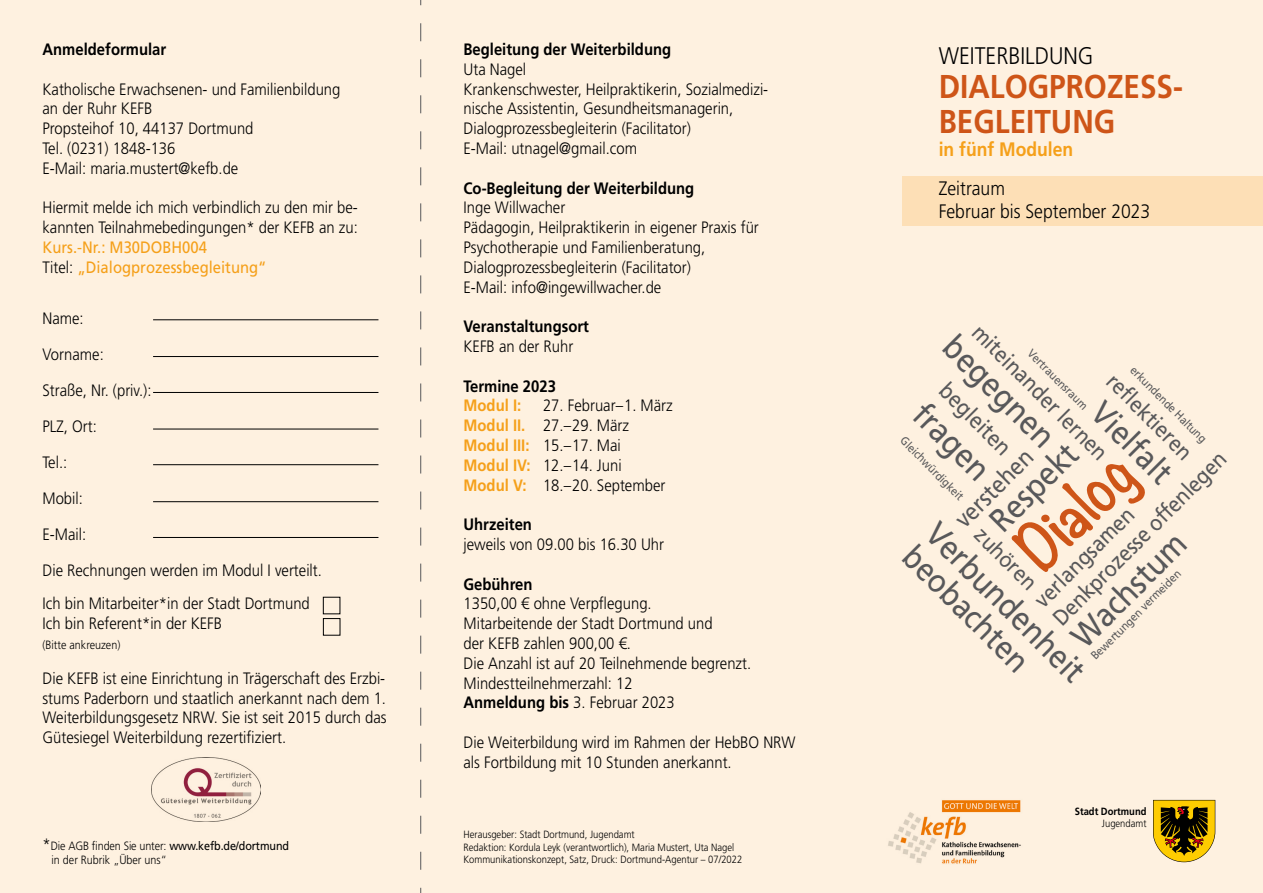
<style>
.page{position:relative;width:1263px;height:893px;background:#fef1e0}
.page>*{position:absolute;margin:0;border:0;box-sizing:border-box;transform-origin:0 0}
.t1{font:700 56.85px "Noteworthy";color:#ce5518;scale:.9 1}
.t2{font:33.6px "Frutiger LT";color:#58585a;scale:.9 1}
.t3{font:33.15px "Frutiger LT";color:#58585a;scale:.9 1}
.t4{font:700 33px/34.5px "Frutiger LT";color:#ce5518;scale:.9 1}
.t5{font:32.7px "Frutiger LT";color:#58585a;scale:.9 1}
.t6{font:24.3px "Frutiger LT";color:#58585a;scale:.9 1}
.t7{font:300 24px "Frutiger LT";color:#000;scale:.9 1}
.t8{font:22.95px "Frutiger LT";color:#58585a;scale:.9 1}
.t9{font:22.35px "Frutiger LT";color:#58585a;scale:.9 1}
.t10{font:22.2px "Frutiger LT";color:#58585a;scale:.9 1}
.t11{font:300 19.5px/23.4px "Frutiger LT";color:#000;scale:.9 1}
.t12{font:700 19.5px "Frutiger LT";color:#f5a01a;scale:.9 1}
.t13{font:300 16.5px/19.8px "Frutiger LT";color:#000;scale:.9 1}
.t14{font:700 16.5px "Frutiger LT";color:#000;scale:.9 1}
.t15{font:16.5px/19.8px "Frutiger LT";color:#f5a01a;scale:.9 1}
.t16{font:700 16.5px "Frutiger LT";color:#f5a01a;scale:.9 1}
.t17{font:300 12px/14.4px "Frutiger LT";color:#000;scale:.9 1}
.t18{font:11.7px "Frutiger LT";color:#58585a;scale:.9 1}
.t19{font:300 10.5px/12.6px "Frutiger LT";color:#000;scale:.9 1}
.t20{font:700 10.5px "Frutiger LT";color:#000;scale:.9 1}
.s1{font-weight:300;color:#000}
.s2{font-size:16.5px}
.s3{font-weight:400}
.s4{font-weight:700;color:#f5a01a}
.s5{font-weight:700}
</style>
<div class="page">
<svg style="left:1153px;top:800px;width:62px;height:62px;background:#987b17"></svg>
<img style="left:888px;top:800px;width:133px;height:64px">
<svg style="left:420px;top:0;width:1px;height:893px"></svg>
<hr style="left:153px;top:320px;width:225px;height:1px;background:#000">
<hr style="left:153px;top:356px;width:225px;height:1px;background:#000">
<hr style="left:153px;top:392px;width:225px;height:1px;background:#000">
<hr style="left:153px;top:429px;width:225px;height:1px;background:#000">
<hr style="left:153px;top:464px;width:225px;height:1px;background:#000">
<hr style="left:153px;top:501px;width:225px;height:1px;background:#000">
<hr style="left:153px;top:537px;width:225px;height:1px;background:#000">
<div style="left:902px;top:176px;width:361px;height:49px;background:#fddfb6"></div>
<img style="left:152px;top:757px;width:109px;height:64px">
<div style="left:323px;top:597px;width:17px;height:17px;border:1px solid #000"></div>
<div style="left:323px;top:618px;width:17px;height:17px;border:1px solid #000"></div>
<p class="t14" style="left:43px;top:39px;width:139px">Anmeldeformular</p>
<p class="t13" style="left:43px;top:79px;width:332px">Katholische Erwachsenen- und Familienbildung an der Ruhr KEFB<br>Propsteihof 10, 44137 Dortmund<br>Tel. (0231) 1848-136<br>E-Mail: maria.mustert@kefb.de</p>
<p class="t13" style="left:43px;top:198px;width:352px">Hiermit melde ich mich verbindlich zu den mir be&shy;kannten Teilnahmebedingungen* der KEFB an zu:</p>
<p class="t15" style="left:43px;top:237px;width:250px">Kurs.-Nr.: M30DOBH004<br><span class="s1">Titel:</span> „Dialogprozessbegleitung“</p>
<p class="t13" style="left:43px;top:300px;width:123px;line-height:36px">Name:<br>Vorname:<br>Straße, Nr. (priv.):<br>PLZ, Ort:<br>Tel.:<br>Mobil:<br>E-Mail:</p>
<p class="t13" style="left:43px;top:554px;width:312px;line-height:33.3px">Die Rechnungen werden im Modul I verteilt.<br>Ich bin Mitarbeiter*in der Stadt Dortmund</p>
<p class="t13" style="left:43px;top:614px;width:201px">Ich bin Referent*in der KEFB</p>
<p class="t17" style="left:43px;top:638px;width:88px">(Bitte ankreuzen)</p>
<p class="t13" style="left:43px;top:668px;width:384px;text-align:justify">Die KEFB ist eine Einrichtung in Trägerschaft des Erzbi&shy;stums Paderborn und staatlich anerkannt nach dem 1.<br>Weiterbildungsgesetz NRW. Sie ist seit 2015 durch das Gütesiegel Weiterbildung rezertifiziert.</p>
<p class="t17" style="left:52px;top:839px;width:265px;text-indent:-9px"><span class="s2">*</span>Die AGB finden Sie unter: <span class="s3">www.kefb.de/dortmund </span>in der Rubrik „Über uns“</p>
<p class="t14" style="left:463px;top:39px;width:232px">Begleitung der Weiterbildung</p>
<p class="t13" style="left:463px;top:59px;width:340px">Uta Nagel<br>Krankenschwester, Heilpraktikerin, Sozialmedizi&shy;nische Assistentin, Gesundheitsmanagerin, Dialogprozessbegleiterin (Facilitator)<br>E-Mail: utnagel@gmail.com</p>
<p class="t14" style="left:463px;top:178px;width:258px">Co-Begleitung der Weiterbildung</p>
<p class="t13" style="left:463px;top:198px;width:330px">Inge Willwacher<br>Pädagogin, Heilpraktikerin in eigener Praxis für Psychotherapie und Familienberatung, Dialogprozessbegleiterin (Facilitator)<br>E-Mail: info@ingewillwacher.de</p>
<p class="t14" style="left:463px;top:317px;width:141px">Veranstaltungsort</p>
<p class="t13" style="left:463px;top:337px;width:123px">KEFB an der Ruhr</p>
<p class="t14" style="left:463px;top:376px;width:104px">Termine 2023</p>
<p class="t16" style="left:463px;top:396px;width:66px">Modul I:</p>
<p class="t13" style="left:463px;top:396px;width:234px;text-indent:80px">27. Februar–1. März<br><span class="s4">Modul II.</span> 27.–29. März<br><span class="s4">Modul III:</span> 15.–17. Mai<br><span class="s4">Modul IV:</span> 12.–14. Juni<br><span class="s4">Modul V:</span> 18.–20. September</p>
<p class="t14" style="left:463px;top:515px;width:78px">Uhrzeiten</p>
<p class="t13" style="left:463px;top:535px;width:224px">jeweils von 09.00 bis 16.30 Uhr</p>
<p class="t14" style="left:463px;top:574px;width:78px">Gebühren</p>
<p class="t13" style="left:463px;top:594px;width:321px">1350,00 € ohne Verpflegung.<br>Mitarbeitende der Stadt Dortmund und<br>der KEFB zahlen 900,00 €.<br>Die Anzahl ist auf 20 Teilnehmende begrenzt.<br>Mindestteilnehmerzahl: 12<br><span class="s5">Anmeldung bis</span> 3. Februar 2023</p>
<p class="t13" style="left:463px;top:733px;width:370px">Die Weiterbildung wird im Rahmen der HebBO NRW als Fortbildung mit 10 Stunden anerkannt.</p>
<p class="t19" style="left:463px;top:828px;width:311px">Herausgeber: Stadt Dortmund, Jugendamt<br>Redaktion: Kordula Leyk (verantwortlich), Maria Mustert, Uta Nagel<br>Kommunikationskonzept, Satz, Druck: Dortmund-Agentur – 07/2022</p>
<h3 class="t7" style="left:939px;top:42px;width:174px">WEITERBILDUNG</h3>
<h3 class="t4" style="left:939px;top:70px;width:273px">DIALOGPROZESS-<br>BEGLEITUNG</h3>
<p class="t12" style="left:939px;top:138px;width:151px">in fünf Modulen</p>
<p class="t11" style="left:939px;top:177px;width:237px">Zeitraum<br>Februar bis September 2023</p>
<h3 class="t9" style="left:985px;top:319px;width:203px;rotate:45deg">miteinander lernen</h3>
<h2 class="t2" style="left:963px;top:327px;width:160px;rotate:45deg">begegnen</h2>
<p class="t18" style="left:1035px;top:347px;width:90px;rotate:45deg">Vertrauensraum</p>
<p class="t18" style="left:1137px;top:363px;width:115px;rotate:45deg">erkundende Haltung</p>
<h3 class="t9" style="left:1120px;top:368px;width:125px;rotate:45deg">refl ektieren</h3>
<h3 class="t8" style="left:952px;top:377px;width:103px;rotate:45deg">begleiten</h3>
<h2 class="t2" style="left:932px;top:394px;width:106px;rotate:45deg">fragen</h2>
<h3 class="t5" style="left:1110px;top:394px;width:112px;rotate:45deg">Vielfalt</h3>
<p class="t18" style="left:907px;top:434px;width:95px;rotate:45deg">Gleichwürdigkeit</p>
<h3 class="t3" style="left:945px;top:514px;width:234px;rotate:45deg">Verbundenheit</h3>
<h3 class="t3" style="left:981px;top:512px;width:123px;rotate:-45deg">Respekt</h3>
<h3 class="t6" style="left:948px;top:513px;width:112px;rotate:-45deg">verstehen</h3>
<h3 class="t9" style="left:1047px;top:612px;width:262px;rotate:-45deg">Denkprozesse offenlegen</h3>
<h1 class="t1" style="left:991px;top:522px;width:152px;rotate:-45deg">Dialog</h1>
<h3 class="t9" style="left:1029px;top:594px;width:147px;rotate:-45deg">verlangsamen</h3>
<h3 class="t10" style="left:987px;top:522px;width:88px;rotate:45deg">zuhören</h3>
<h2 class="t2" style="left:1063px;top:628px;width:165px;rotate:-45deg">Wachstum</h2>
<h3 class="t5" style="left:922px;top:537px;width:183px;rotate:45deg">beobachten</h3>
<p class="t18" style="left:1088px;top:653px;width:137px;rotate:-45deg">Bewertungen vermeiden</p>
<p class="t20" style="left:1075px;top:805px;width:81px">Stadt Dortmund</p>
<p class="t19" style="left:1102px;top:817px;width:51px">Jugendamt</p>
</div>
